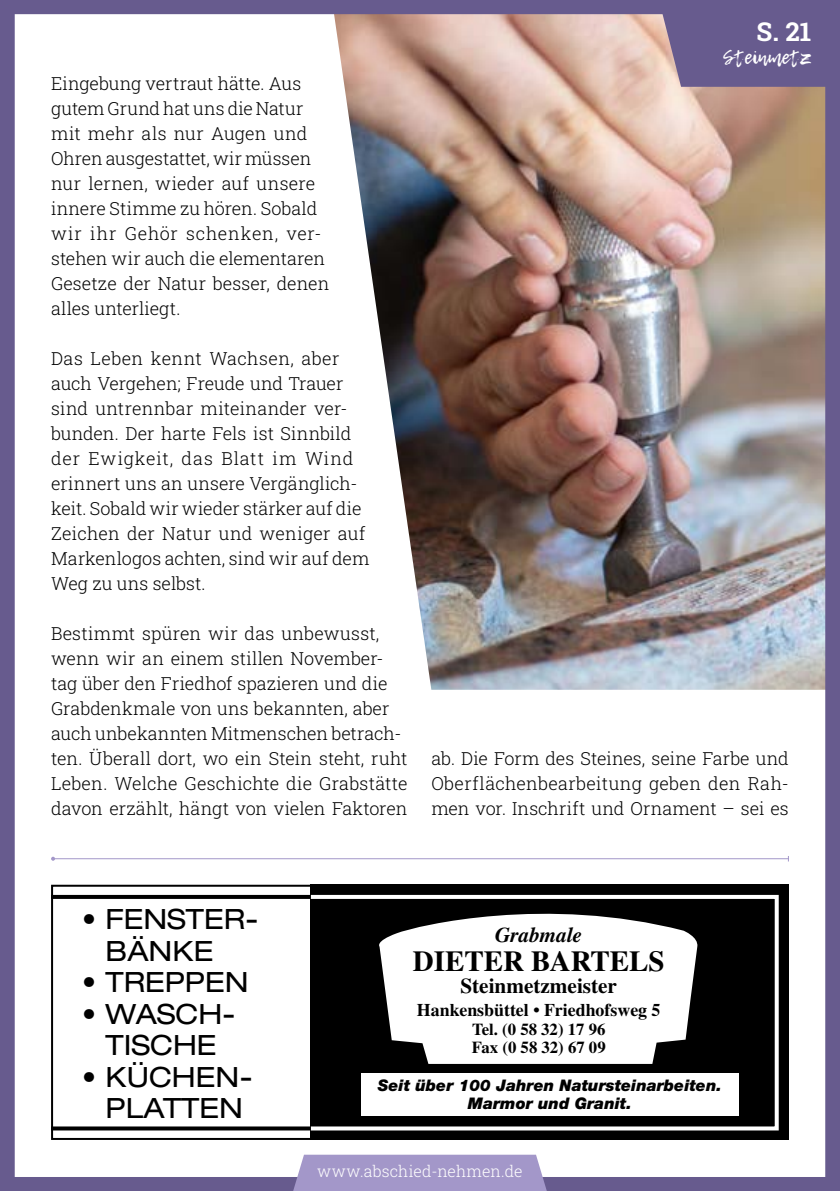
<style>
.page{position:relative;width:840px;height:1191px;background:#fff}
.page>*{position:absolute;margin:0;border:0;box-sizing:border-box;transform-origin:0 0}
.t1{font:700 29px "Times";color:#000}
.t2{font:expanded 28px/31.4px "Helvetica Neue LT Pro";color:#000;text-align:center}
.t3{font:700 26px "Roboto Slab";color:#fff}
.t4{font:700 21.2px "Times";color:#000}
.t5{font:italic 700 21.2px "Times";color:#000}
.t6{font:20px "Lemon Tuesday";letter-spacing:.005em;color:#fff}
.t7{font:300 18px/25px "Roboto Slab";letter-spacing:.005em;color:#000}
.t8{font:700 17.8px "Times";color:#000}
.t9{font:700 16.8px/17.8px "Times";color:#000}
.t10{font:italic 900 16px/18px "Helvetica Neue LT Pro";color:#000;text-align:center}
.t11{font:300 16px "Roboto Slab";letter-spacing:.01em;color:#fff}
</style>
<div class="page">
<img style="left:0;top:0;width:839px;height:1191px">
<div style="left:293px;top:1154px;width:253px;height:37px;background:#a397c9"></div>
<hr style="left:53px;top:858px;width:735px;height:1px;background:#a397c9">
<svg style="left:51px;top:856px;width:4px;height:4px"></svg>
<div style="left:310px;top:884px;width:478px;height:256px;background:#000"></div>
<svg style="left:314px;top:894px;width:465px;height:237px"></svg>
<svg style="left:51px;top:884px;width:261px;height:256px"></svg>
<p class="t7" style="left:51px;top:70px;width:279px">Eingebung vertraut hätte. Aus gutem Grund hat uns die Natur mit mehr als nur Augen und<br>Ohren ausgestattet, wir müssen nur lernen, wieder auf unsere innere Stimme zu hören. Sobald wir ihr Gehör schenken, ver&shy;stehen wir auch die elementaren<br>Gesetze der Natur besser, denen alles unterliegt.</p>
<p class="t7" style="left:51px;top:345px;width:320px">Das Leben kennt Wachsen, aber auch Vergehen; Freude und Trauer sind untrennbar miteinander ver&shy;bunden. Der harte Fels ist Sinnbild der Ewigkeit, das Blatt im Wind erinnert uns an unsere Vergänglich&shy;keit. Sobald wir wieder stärker auf die<br>Zeichen der Natur und weniger auf<br>Markenlogos achten, sind wir auf dem<br>Weg zu uns selbst.</p>
<p class="t7" style="left:51px;top:620px;width:358px">Bestimmt spüren wir das unbewusst, wenn wir an einem stillen November&shy;tag über den Friedhof spazieren und die Grabdenkmale von uns bekannten, aber auch unbekannten Mitmenschen betrach&shy;ten. Überall dort, wo ein Stein steht, ruht Leben. Welche Geschichte die Grabstätte davon erzählt, hängt von vielen Faktoren</p>
<h3 class="t3" style="left:756px;top:14px;width:56px">S. 21</h3>
<p class="t6" style="left:729px;top:45px;width:83px">Vorsorgen</p>
<p class="t6" style="left:722px;top:45px;width:90px">Steinmetz</p>
<p class="t7" style="left:431px;top:745px;width:359px;text-align:justify">ab. Die Form des Steines, seine Farbe und Oberflächenbearbeitung geben den Rah&shy;men vor. Inschrift und Ornament – sei es</p>
<h2 class="t2" style="left:106px;top:903px;width:154px;text-align:left;text-indent:-23px">• FENSTER-<br>BÄNKE</h2>
<h2 class="t2" style="left:82px;top:965px;width:168px">• TREPPEN</h2>
<h2 class="t2" style="left:82px;top:997px;width:155px">• WASCH-<br>TISCHE</h2>
<h2 class="t2" style="left:82px;top:1060px;width:172px">• KÜCHEN-<br>PLATTEN</h2>
<p class="t5" style="left:495px;top:922px;width:89px">Grabmale</p>
<h1 class="t1" style="left:412px;top:943px;width:253px">DIETER BARTELS</h1>
<p class="t4" style="left:460px;top:973px;width:158px">Steinmetzmeister</p>
<p class="t8" style="left:416px;top:999px;width:245px">Hankensbüttel • Friedhofsweg 5</p>
<p class="t9" style="left:471px;top:1019px;width:135px">Tel. (0 58 32) 17 96<br>Fax (0 58 32) 67 09</p>
<p class="t10" style="left:377px;top:1076px;width:345px">Seit über 100 Jahren Natursteinarbeiten.<br>Marmor und Granit.</p>
<p class="t11" style="left:317px;top:1160px;width:207px">www.abschied-nehmen.de</p>
</div>
